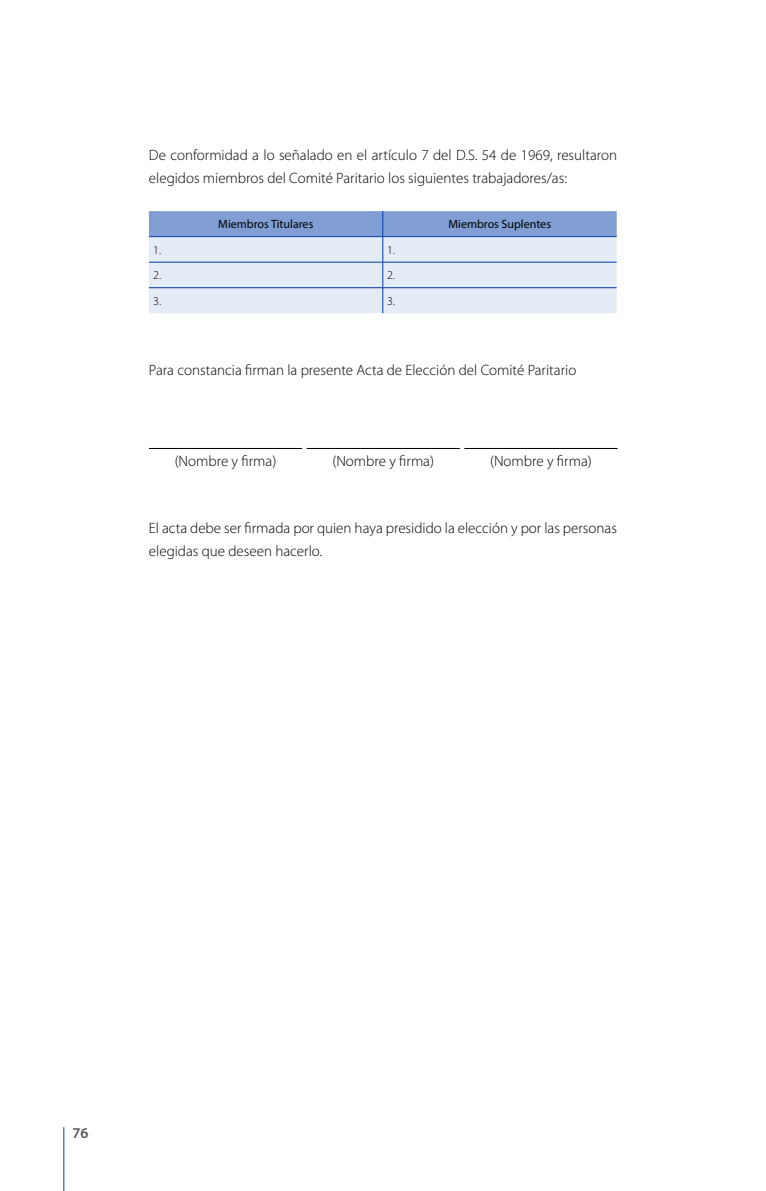
<style>
.page{position:relative;width:766px;height:1191px;background:#fff}
.page>*{position:absolute;margin:0;border:0;box-sizing:border-box;transform-origin:0 0}
.t1{font:300 15px/22.5px "Myriad Pro";color:#000}
.t2{font:600 15px "Myriad Pro";color:#575756}
.t3{font:12px "Myriad Pro";color:#000}
.t4{font:300 12px "Myriad Pro";color:#000}
</style>
<div class="page">
<hr style="left:63px;top:1127px;width:1px;height:64px;background:#003da6">
<svg style="left:149px;top:211px;width:467px;height:102px;background:#c5d3ea"></svg>
<hr style="left:149px;top:448px;width:153px;height:1px;background:#000">
<hr style="left:306px;top:448px;width:153px;height:1px;background:#000">
<hr style="left:464px;top:448px;width:153px;height:1px;background:#000">
<p class="t1" style="left:149px;top:144px;width:469px">De conformidad a lo señalado en el artículo 7 del D.S. 54 de 1969, resultaron elegidos miembros del Comité Paritario los siguientes trabajadores/as:</p>
<p class="t3" style="left:218px;top:217px;width:97px">Miembros Titulares</p>
<p class="t3" style="left:448px;top:217px;width:104px">Miembros Suplentes</p>
<p class="t4" style="left:153px;top:243px;width:9px">1.</p>
<p class="t4" style="left:387px;top:243px;width:9px">1.</p>
<p class="t4" style="left:153px;top:268px;width:9px">2.</p>
<p class="t4" style="left:387px;top:268px;width:9px">2.</p>
<p class="t4" style="left:153px;top:294px;width:9px">3.</p>
<p class="t4" style="left:387px;top:294px;width:9px">3.</p>
<p class="t1" style="left:149px;top:358px;width:429px">Para constancia firman la presente Acta de Elección del Comité Paritario</p>
<p class="t1" style="left:175px;top:449px;width:103px">(Nombre y firma)</p>
<p class="t1" style="left:332px;top:449px;width:103px">(Nombre y firma)</p>
<p class="t1" style="left:490px;top:449px;width:103px">(Nombre y firma)</p>
<p class="t1" style="left:149px;top:517px;width:469px">El acta debe ser firmada por quien haya presidido la elección y por las personas elegidas que deseen hacerlo.</p>
<p class="t2" style="left:72px;top:1123px;width:18px">76</p>
</div>
